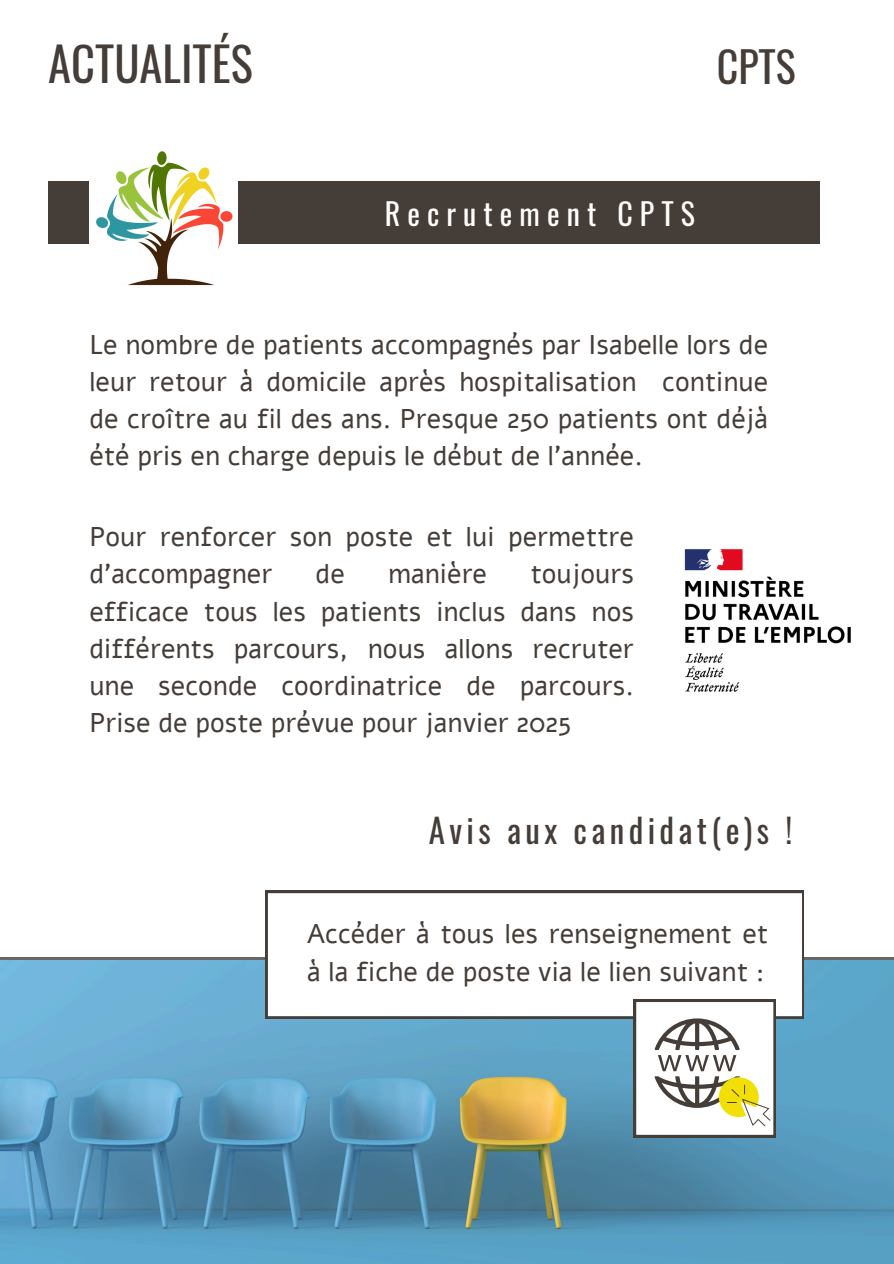
<style>
.page{position:relative;width:894px;height:1264px;background:#fff}
.page>*{position:absolute;margin:0;border:0;box-sizing:border-box;transform-origin:0 0}
.t1{font:46.5px "Oswald";color:#453d37}
.t2{font:42px "Oswald";color:#453d37}
.t3{font:33px "Oswald";letter-spacing:.13em;color:#453d37}
.t4{font:30px "Oswald";letter-spacing:.235em;color:#fffdfb}
.t5{font:27px/37.2px "Alef";color:#453d37;text-align:justify}
</style>
<div class="page">
<div style="left:48px;top:181px;width:771px;height:63px;background:#453d37"></div>
<img style="left:89px;top:151px;width:149px;height:135px">
<svg style="left:0;top:957px;width:893px;height:306px;background:#5e9ab8"></svg>
<svg style="left:265px;top:890px;width:538px;height:128px"></svg>
<svg style="left:633px;top:999px;width:142px;height:138px"></svg>
<img style="left:684px;top:549px;width:167px;height:143px">
<p class="t1" style="left:48px;top:27px;width:206px">ACTUALITÉS</p>
<h1 class="t2" style="left:716px;top:33px;width:80px">CPTS</h1>
<h2 class="t4" style="left:384px;top:190px;width:311px">Recrutement CPTS</h2>
<h1 class="t5" style="left:89px;top:326px;width:680px">Le nombre de patients accompagnés par Isabelle lors de leur retour à domicile après hospitalisation continue de croître au fil des ans. Presque 250 patients ont déjà été pris en charge depuis le début de l’année.</h1>
<p class="t5" style="left:89px;top:519px;width:546px">Pour renforcer son poste et lui permettre d’accompagner</p>
<p class="t5" style="left:315px;top:556px;width:31px">de</p>
<p class="t5" style="left:388px;top:556px;width:100px">manière</p>
<p class="t5" style="left:89px;top:556px;width:546px;text-indent:441px">toujours efficace tous les patients inclus dans nos différents parcours, nous allons recruter une seconde coordinatrice de parcours.<br>Prise de poste prévue pour janvier 2025</p>
<p class="t3" style="left:428px;top:804px;width:365px">Avis aux candidat(e)s !</p>
<p class="t5" style="left:307px;top:915px;width:462px">Accéder à tous les renseignement et à la fiche de poste via le lien suivant :</p>
</div>
